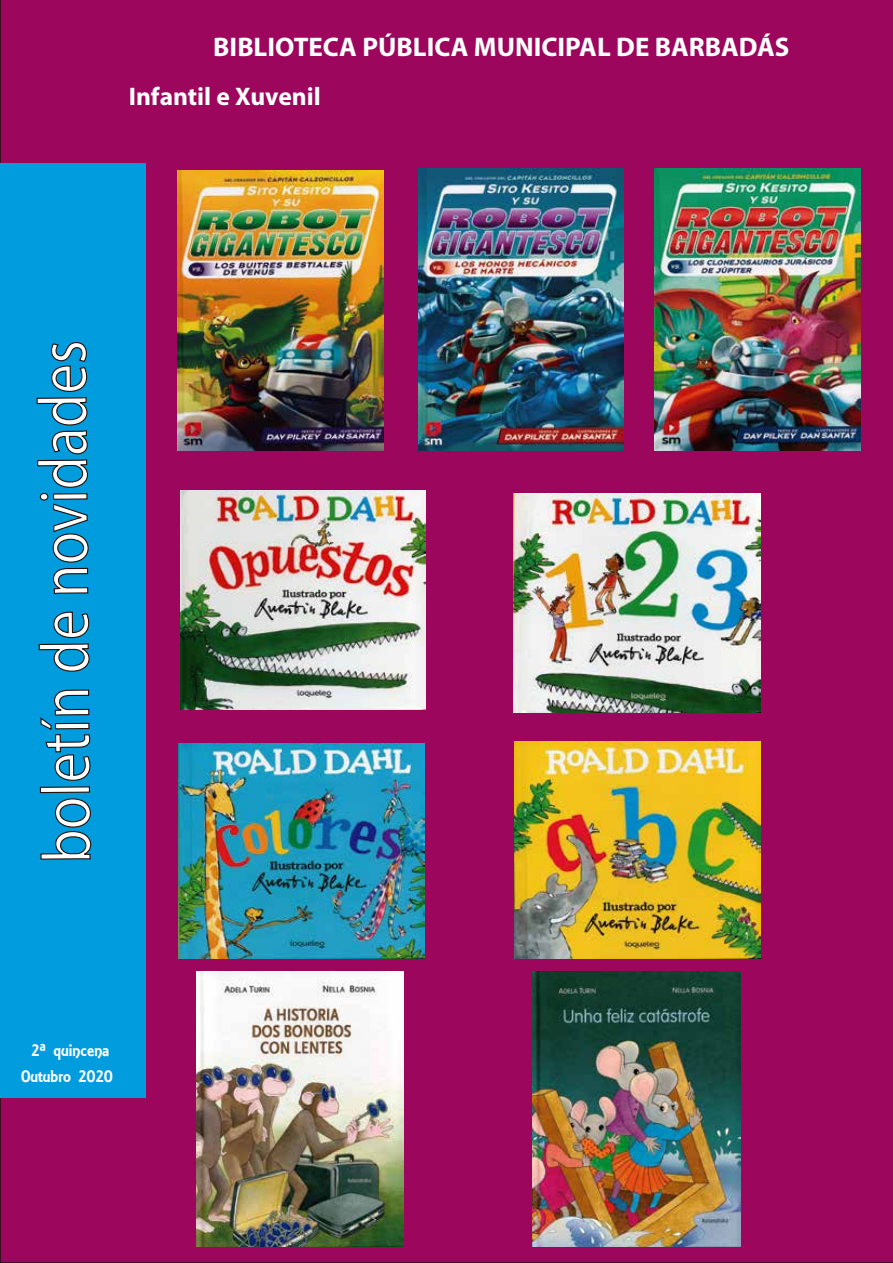
<style>
.page{position:relative;width:893px;height:1263px;background:#9c065c}
.page>*{position:absolute;margin:0;border:0;box-sizing:border-box;transform-origin:0 0}
.t1{font:69px "Myriad Pro";letter-spacing:-.01em;color:#fff;scale:.86 1}
.t2{font:700 27px "Myriad Pro";color:#fff}
.t3{font:700 25.5px "Myriad Pro";color:#fff}
.t4{font:18px/26.1px "ARESSENCE";color:#fff;text-align:center}
</style>
<div class="page">
<div style="left:0;top:163px;width:146px;height:934px;background:#009cde"></div>
<svg style="left:40px;top:798px;width:52px;height:62px"></svg>
<div style="left:40px;top:786px;width:50px;height:7px;border:1px solid #1e120d"></div>
<svg style="left:40px;top:689px;width:51px;height:92px"></svg>
<svg style="left:38px;top:611px;width:52px;height:61px"></svg>
<svg style="left:36px;top:342px;width:53px;height:252px"></svg>
<img style="left:177px;top:170px;width:206px;height:280px">
<img style="left:418px;top:168px;width:205px;height:282px">
<img style="left:654px;top:168px;width:207px;height:282px">
<img style="left:180px;top:491px;width:246px;height:219px">
<img style="left:513px;top:494px;width:247px;height:218px">
<img style="left:178px;top:743px;width:246px;height:216px">
<img style="left:515px;top:741px;width:245px;height:217px">
<img style="left:196px;top:971px;width:207px;height:275px">
<img style="left:533px;top:971px;width:208px;height:275px">
<p class="t2" style="left:213px;top:29px;width:578px">BIBLIOTECA PÚBLICA MUNICIPAL DE BARBADÁS</p>
<p class="t3" style="left:129px;top:80px;width:194px">Infantil e Xuvenil</p>
<h1 class="t1" style="left:22px;top:863px;width:610px;rotate:-90deg">boletín de novidades</h1>
<p class="t4" style="left:21px;top:1037px;width:93px">2ª quincena<br>Outubro 2020</p>
</div>
